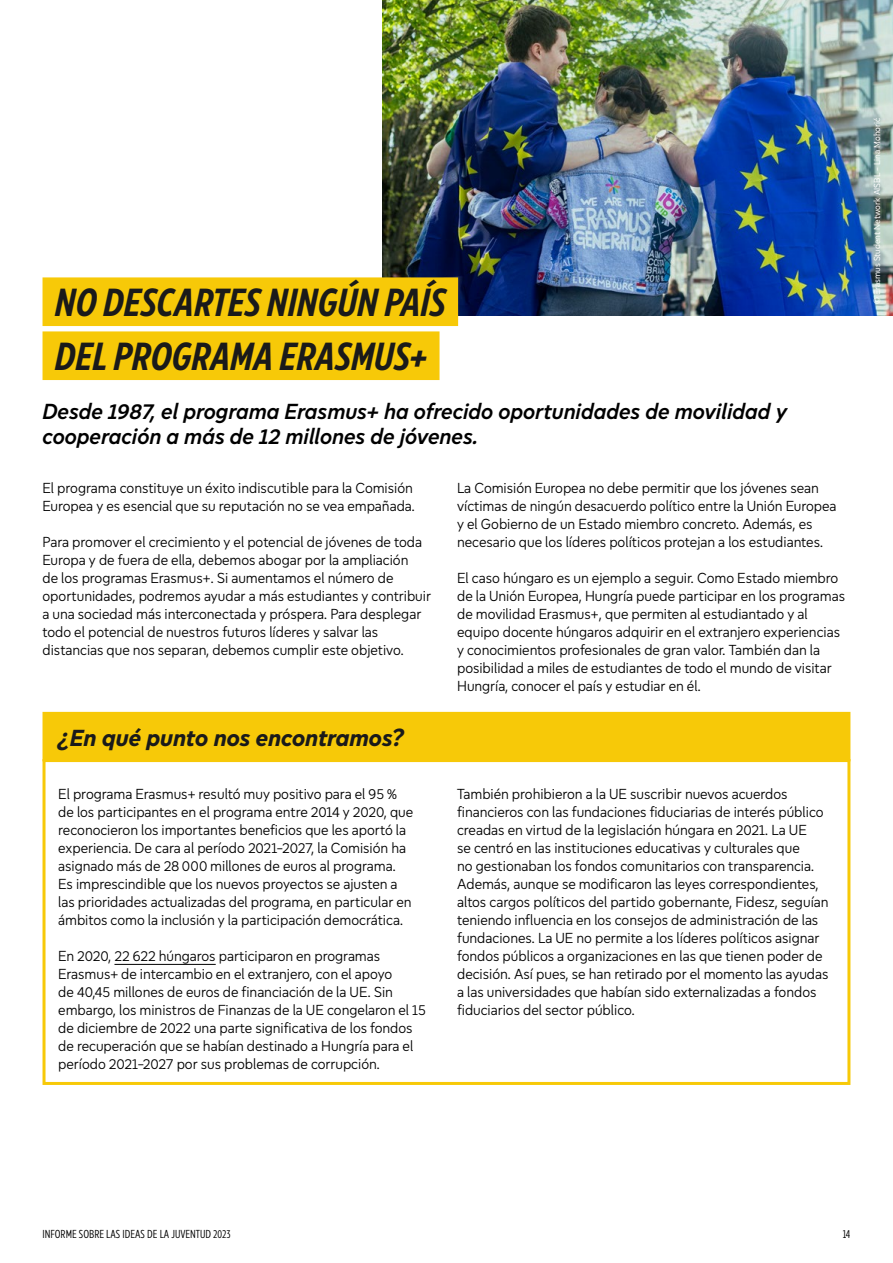
<style>
.page{position:relative;width:893px;height:1263px;background:#fff}
.page>*{position:absolute;margin:0;border:0;box-sizing:border-box;transform-origin:0 0}
.t1{font:italic 700 40.5px/54px "Europea Narrow";color:#1a1a1a}
.t2{font:italic 700 24px "Europea Eco";color:#1a1a1a}
.t3{font:italic 600 22.5px/25.5px "Europea Eco";color:#000}
.t4{font:300 15px/18px "Europea Eco";color:#000}
.t5{font:300 12px "Europea Narrow";color:#000}
.t6{font:9px "Europea Eco";color:#fff}
</style>
<div class="page">
<img style="left:383px;top:0;width:510px;height:316px">
<hr style="left:114px;top:964px;width:102px;height:1px;background:#000">
<div style="left:43px;top:759px;width:807px;height:326px;border:3px solid #f7c908"></div>
<div style="left:44px;top:713px;width:805px;height:47px;background:#f7c908"></div>
<div style="left:43px;top:712px;width:807px;height:49px;border:3px solid #f7c908"></div>
<div style="left:43px;top:277px;width:415px;height:49px;background:#f7c908"></div>
<div style="left:43px;top:331px;width:396px;height:49px;background:#f7c908"></div>
<h1 class="t1" style="left:55px;top:271px;width:392px">NO DESCARTES NINGÚN PAÍS<br>DEL PROGRAMA ERASMUS+</h1>
<h3 class="t3" style="left:43px;top:397px;width:746px">Desde 1987, el programa Erasmus+ ha ofrecido oportunidades de movilidad y cooperación a más de 12 millones de jóvenes.</h3>
<p class="t4" style="left:43px;top:477px;width:374px">El programa constituye un éxito indiscutible para la Comisión<br>Europea y es esencial que su reputación no se vea empañada.</p>
<p class="t4" style="left:43px;top:531px;width:390px">Para promover el crecimiento y el potencial de jóvenes de toda Europa y de fuera de ella, debemos abogar por la ampliación<br>de los programas Erasmus+. Si aumentamos el número de oportunidades, podremos ayudar a más estudiantes y contribuir a una sociedad más interconectada y próspera. Para desplegar todo el potencial de nuestros futuros líderes y salvar las distancias que nos separan, debemos cumplir este objetivo.</p>
<h2 class="t2" style="left:58px;top:720px;width:346px">¿En qué punto nos encontramos?</h2>
<p class="t4" style="left:58px;top:783px;width:357px">El programa Erasmus+ resultó muy positivo para el 95 % de los participantes en el programa entre 2014 y 2020, que reconocieron los importantes beneficios que les aportó la experiencia. De cara al período 2021-2027, la Comisión ha asignado más de 28 000 millones de euros al programa.<br>Es imprescindible que los nuevos proyectos se ajusten a las prioridades actualizadas del programa, en particular en ámbitos como la inclusión y la participación democrática.</p>
<p class="t4" style="left:58px;top:945px;width:369px">En 2020, 22 622 húngaros participaron en programas Erasmus+ de intercambio en el extranjero, con el apoyo<br>de 40,45 millones de euros de financiación de la UE. Sin embargo, los ministros de Finanzas de la UE congelaron el 15 de diciembre de 2022 una parte significativa de los fondos de recuperación que se habían destinado a Hungría para el período 2021-2027 por sus problemas de corrupción.</p>
<p class="t4" style="left:457px;top:477px;width:381px">La Comisión Europea no debe permitir que los jóvenes sean víctimas de ningún desacuerdo político entre la Unión Europea y el Gobierno de un Estado miembro concreto. Además, es necesario que los líderes políticos protejan a los estudiantes.</p>
<p class="t4" style="left:457px;top:567px;width:389px">El caso húngaro es un ejemplo a seguir. Como Estado miembro de la Unión Europea, Hungría puede participar en los programas de movilidad Erasmus+, que permiten al estudiantado y al equipo docente húngaros adquirir en el extranjero experiencias y conocimientos profesionales de gran valor. También dan la posibilidad a miles de estudiantes de todo el mundo de visitar Hungría, conocer el país y estudiar en él.</p>
<p class="t4" style="left:457px;top:783px;width:373px">También prohibieron a la UE suscribir nuevos acuerdos financieros con las fundaciones fiduciarias de interés público creadas en virtud de la legislación húngara en 2021. La UE<br>se centró en las instituciones educativas y culturales que<br>no gestionaban los fondos comunitarios con transparencia.<br>Además, aunque se modificaron las leyes correspondientes, altos cargos políticos del partido gobernante, Fidesz, seguían teniendo influencia en los consejos de administración de las fundaciones. La UE no permite a los líderes políticos asignar fondos públicos a organizaciones en las que tienen poder de decisión. Así pues, se han retirado por el momento las ayudas a las universidades que habían sido externalizadas a fondos fiduciarios del sector público.</p>
<p class="t6" style="left:871px;top:304px;width:188px;rotate:-90deg">© Erasmus Student Network AISBL - Lina Mohorić</p>
<p class="t5" style="left:43px;top:1225px;width:190px">INFORME SOBRE LAS IDEAS DE LA JUVENTUD 2023</p>
<p class="t5" style="left:843px;top:1225px;width:9px">14</p>
</div>
